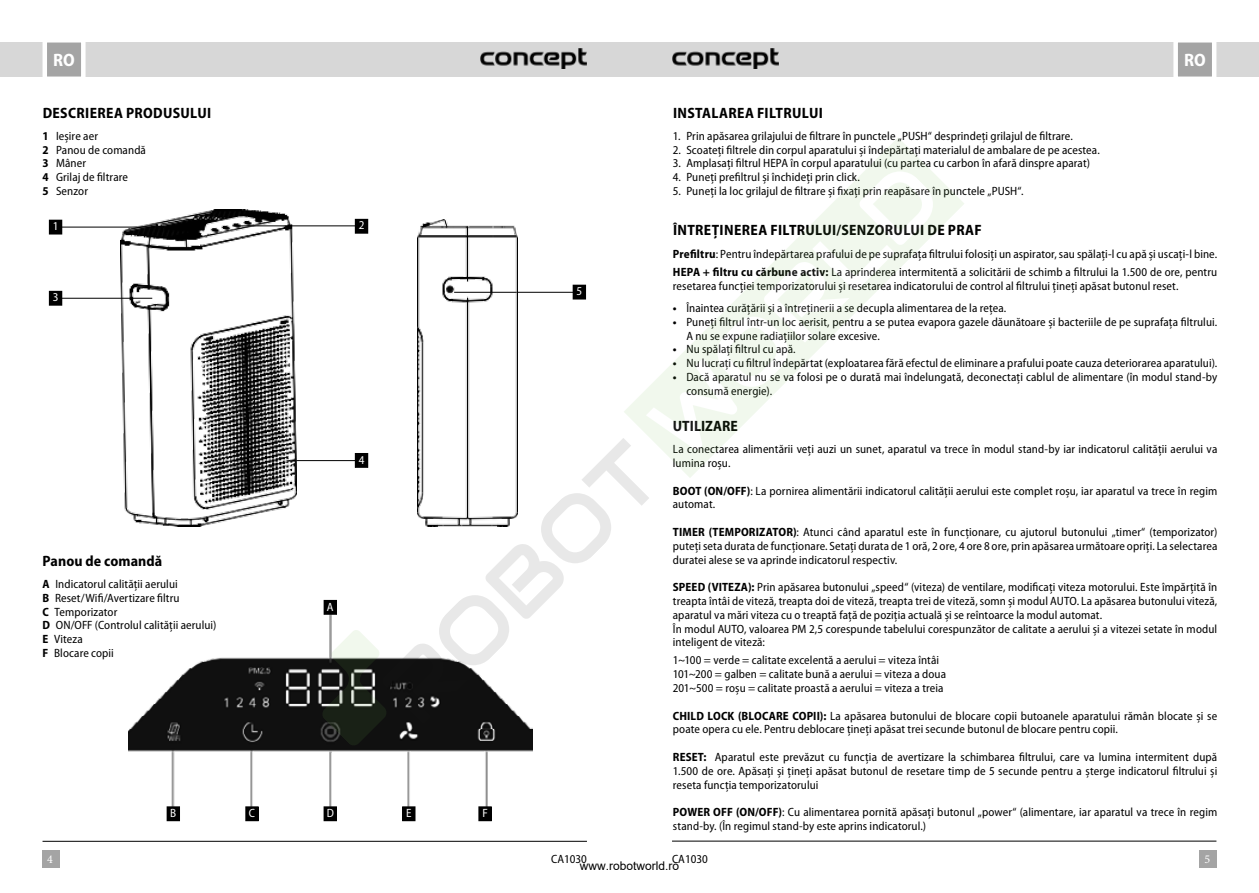
<style>
.page{position:relative;width:1259px;height:893px;background:#fff}
.page>*{position:absolute;margin:0;border:0;box-sizing:border-box;transform-origin:0 0}
.t1{font:700 semi-condensed 18px "Myriad Pro";color:#fff}
.t2{font:700 semi-condensed 15px "Myriad Pro";letter-spacing:.02em;color:#000}
.t3{font:700 semi-condensed 15px "Myriad Pro";color:#000}
.t4{font:semi-condensed 12px/13.8px "Myriad Pro";letter-spacing:.01em;color:#000}
.t5{font:12px "Arial";color:#000}
.t6{font:semi-condensed 12px "Myriad Pro";color:#fff}
.t7{font:12px "Minion Pro";color:#fff}
.s1{font-weight:700}
</style>
<div class="page">
<div style="left:629px;top:43px;width:630px;height:34px;background:#d7d7d7"></div>
<div style="left:0;top:43px;width:629px;height:34px;background:#d7d7d7"></div>
<div style="left:43px;top:850px;width:17px;height:17px;background:#a4a4a4"></div>
<div style="left:1199px;top:850px;width:17px;height:17px;background:#a4a4a4"></div>
<svg style="left:1171px;top:42px;width:47px;height:35px;background:#bbb"></svg>
<svg style="left:40px;top:42px;width:48px;height:35px;background:#bcbcbc"></svg>
<hr style="left:672px;top:841px;width:544px;height:1px;background:#000">
<hr style="left:43px;top:841px;width:544px;height:1px;background:#000">
<img style="left:480px;top:48px;width:107px;height:21px">
<img style="left:672px;top:48px;width:106px;height:21px">
<img style="left:128px;top:657px;width:404px;height:150px">
<img style="left:121px;top:209px;width:173px;height:317px">
<hr style="left:232px;top:226px;width:129px;height:1px;background:#000">
<div style="left:49px;top:220px;width:13px;height:14px;background:#000"></div>
<hr style="left:62px;top:227px;width:94px;height:1px;background:#000">
<div style="left:49px;top:291px;width:13px;height:14px;background:#000"></div>
<hr style="left:62px;top:298px;width:90px;height:1px;background:#000">
<div style="left:402px;top:807px;width:13px;height:14px;background:#000"></div>
<div style="left:324px;top:807px;width:12px;height:14px;background:#000"></div>
<div style="left:324px;top:807px;width:13px;height:14px;border:1px solid #000"></div>
<div style="left:167px;top:807px;width:12px;height:14px;background:#000"></div>
<div style="left:167px;top:807px;width:13px;height:14px;border:1px solid #000"></div>
<div style="left:479px;top:807px;width:12px;height:14px;background:#000"></div>
<div style="left:246px;top:807px;width:12px;height:14px;background:#000"></div>
<svg style="left:875px;top:138px;width:89px;height:87px"></svg>
<svg style="left:294px;top:161px;width:649px;height:587px"></svg>
<h1 class="t1" style="left:53px;top:50px;width:23px">RO</h1>
<h1 class="t1" style="left:1184px;top:50px;width:23px">RO</h1>
<p class="t2" style="left:43px;top:104px;width:170px">DESCRIEREA PRODUSULUI</p>
<p class="t4" style="left:43px;top:129px;width:105px"><span class="s1">1</span> Ieșire aer<br><span class="s1">2</span> Panou de comandă<br><span class="s1">3</span> Mâner<br><span class="s1">4</span> Grilaj de filtrare<br><span class="s1">5</span> Senzor</p>
<p class="t2" style="left:673px;top:104px;width:151px">INSTALAREA FILTRULUI</p>
<p class="t4" style="left:673px;top:129px;width:401px">1. Prin apăsarea grilajului de filtrare în punctele „PUSH“ desprindeți grilajul de filtrare.</p>
<p class="t4" style="left:673px;top:143px;width:428px">2. Scoateți filtrele din corpul aparatului și îndepărtați materialul de ambalare de pe acestea.</p>
<p class="t4" style="left:673px;top:157px;width:418px">3. Amplasați filtrul HEPA în corpul aparatului (cu partea cu carbon în afară dinspre aparat)</p>
<p class="t4" style="left:673px;top:171px;width:188px">4. Puneți prefiltrul și închideți prin click.</p>
<p class="t4" style="left:673px;top:184px;width:352px">5. Puneți la loc grilajul de filtrare și fixați prin reapăsare în punctele „PUSH“.</p>
<p class="t2" style="left:673px;top:222px;width:310px">ÎNTREȚINEREA FILTRULUI/SENZORULUI DE PRAF</p>
<p class="t4" style="left:673px;top:245px;width:546px;line-height:18px"><span class="s1">Prefiltru</span>: Pentru îndepărtarea prafului de pe suprafața filtrului folosiți un aspirator, sau spălați-l cu apă și uscați-l bine.<br><span class="s1">HEPA + filtru cu cărbune activ:</span> La aprinderea intermitentă a solicitării de schimb a filtrului la 1.500 de ore, pentru</p>
<p class="t4" style="left:673px;top:279px;width:507px">resetarea funcției temporizatorului și resetarea indicatorului de control al filtrului țineți apăsat butonul reset.</p>
<p class="t4" style="left:673px;top:301px;width:335px"><span class="s1">•</span> Înaintea curățării și a întreținerii a se decupla alimentarea de la rețea.</p>
<p class="t4" style="left:686px;top:315px;width:532px;text-indent:-13px"><span class="s1">•</span> Puneți filtrul într-un loc aerisit, pentru a se putea evapora gazele dăunătoare și bacteriile de pe suprafața filtrului.<br>A nu se expune radiațiilor solare excesive.</p>
<p class="t4" style="left:673px;top:343px;width:124px"><span class="s1">•</span> Nu spălați filtrul cu apă.</p>
<p class="t4" style="left:673px;top:356px;width:546px"><span class="s1">•</span> Nu lucrați cu filtrul îndepărtat (exploatarea fără efectul de eliminare a prafului poate cauza deteriorarea aparatului).</p>
<p class="t4" style="left:686px;top:370px;width:532px;text-indent:-13px"><span class="s1">•</span> Dacă aparatul nu se va folosi pe o durată mai îndelungată, deconectați cablul de alimentare (în modul stand-by consumă energie).</p>
<p class="t3" style="left:673px;top:417px;width:67px">UTILIZARE</p>
<p class="t4" style="left:673px;top:442px;width:546px">La conectarea alimentării veți auzi un sunet, aparatul va trece în modul stand-by iar indicatorul calității aerului va lumina roșu.</p>
<p class="t4" style="left:673px;top:484px;width:546px"><span class="s1">BOOT (ON/OFF)</span>: La pornirea alimentării indicatorul calității aerului este complet roșu, iar aparatul va trece în regim automat.</p>
<p class="t4" style="left:673px;top:525px;width:546px;text-align:justify"><span class="s1">TIMER (TEMPORIZATOR)</span>: Atunci când aparatul este în funcționare, cu ajutorul butonului „timer“ (temporizator) puteți seta durata de funcționare. Setați durata de 1 oră, 2 ore, 4 ore 8 ore, prin apăsarea următoare opriți. La selectarea duratei alese se va aprinde indicatorul respectiv.</p>
<p class="t4" style="left:673px;top:580px;width:546px"><span class="s1">SPEED (VITEZA):</span> Prin apăsarea butonului „speed“ (viteza) de ventilare, modificați viteza motorului. Este împărțită în treapta întâi de viteză, treapta doi de viteză, treapta trei de viteză, somn și modul AUTO. La apăsarea butonului viteză, aparatul va mări viteza cu o treaptă față de poziția actuală și se reîntoarce la modul automat.<br>În modul AUTO, valoarea PM 2,5 corespunde tabelului corespunzător de calitate a aerului și a vitezei setate în modul inteligent de viteză:</p>
<p class="t4" style="left:673px;top:654px;width:275px">1~100 = verde = calitate excelentă a aerului = viteza întâi<br>101~200 = galben = calitate bună a aerului = viteza a doua<br>201~500 = roșu = calitate proastă a aerului = viteza a treia</p>
<p class="t4" style="left:673px;top:709px;width:546px"><span class="s1">CHILD LOCK (BLOCARE COPII):</span> La apăsarea butonului de blocare copii butoanele aparatului rămân blocate și se poate opera cu ele. Pentru deblocare țineți apăsat trei secunde butonul de blocare pentru copii.</p>
<p class="t4" style="left:673px;top:750px;width:546px;text-align:justify"><span class="s1">RESET:</span> Aparatul este prevăzut cu funcția de avertizare la schimbarea filtrului, care va lumina intermitent după 1.500 de ore. Apăsați și țineți apăsat butonul de resetare timp de 5 secunde pentru a șterge indicatorul filtrului și reseta funcția temporizatorului</p>
<p class="t4" style="left:673px;top:805px;width:546px"><span class="s1">POWER OFF (ON/OFF)</span>: Cu alimentarea pornită apăsați butonul „power“ (alimentare, iar aparatul va trece în regim stand-by. (În regimul stand-by este aprins indicatorul.)</p>
<p class="t5" style="left:580px;top:857px;width:101px">www.robotworld.ro</p>
<p class="t6" style="left:53px;top:220px;width:7px">1</p>
<p class="t6" style="left:359px;top:219px;width:7px">2</p>
<p class="t6" style="left:576px;top:285px;width:7px">5</p>
<p class="t6" style="left:53px;top:291px;width:7px">3</p>
<p class="t6" style="left:359px;top:453px;width:7px">4</p>
<p class="t2" style="left:43px;top:552px;width:121px">Panou de comandă</p>
<p class="t4" style="left:43px;top:577px;width:175px"><span class="s1">A</span> Indicatorul calității aerului<br><span class="s1">B</span> Reset/Wifi/Avertizare filtru<br><span class="s1">C</span> Temporizator<br><span class="s1">D</span> ON/OFF (Controlul calității aerului)<br><span class="s1">E</span> Viteza<br><span class="s1">F</span> Blocare copii</p>
<p class="t6" style="left:327px;top:600px;width:8px">A</p>
<p class="t6" style="left:170px;top:806px;width:8px">B</p>
<p class="t6" style="left:249px;top:806px;width:8px">C</p>
<p class="t6" style="left:327px;top:806px;width:9px">D</p>
<p class="t6" style="left:406px;top:806px;width:7px">E</p>
<p class="t6" style="left:482px;top:806px;width:7px">F</p>
<p class="t7" style="left:47px;top:852px;width:7px">4</p>
<p class="t4" style="left:551px;top:852px;width:37px">CA1030</p>
<p class="t4" style="left:672px;top:852px;width:37px">CA1030</p>
<p class="t7" style="left:1204px;top:852px;width:7px">5</p>
</div>
